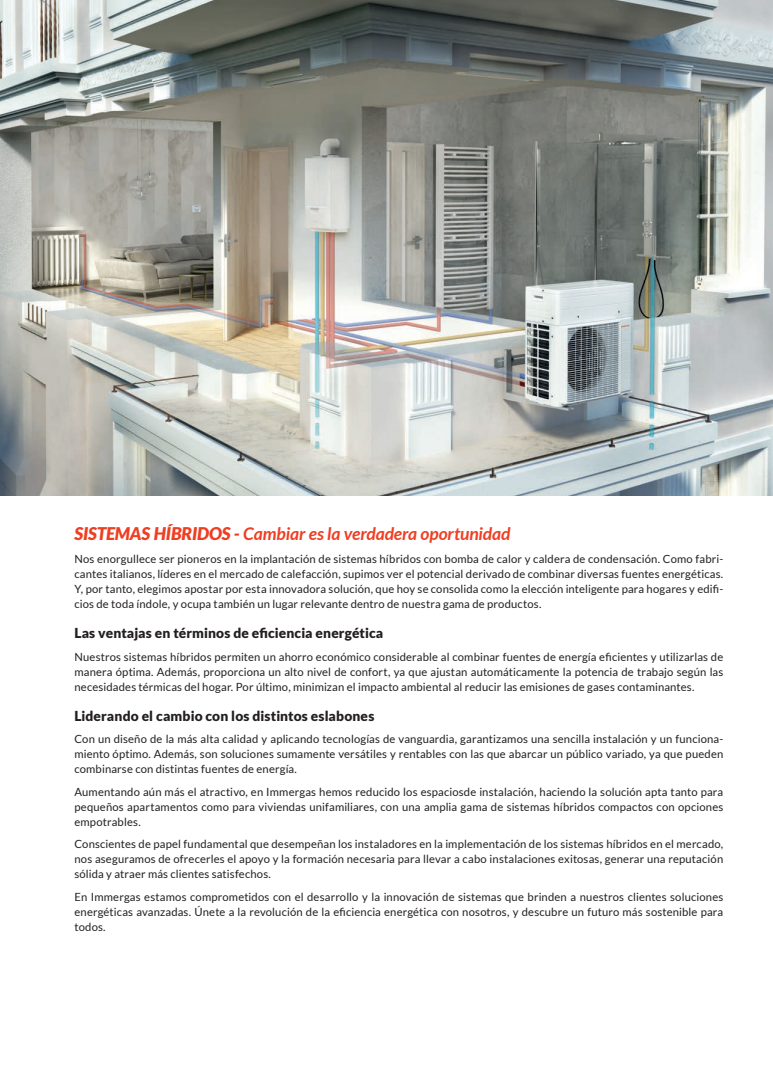
<style>
.page{position:relative;width:773px;height:1078px;background:#fff}
.page>*{position:absolute;margin:0;border:0;box-sizing:border-box;transform-origin:0 0}
.t1{font:italic 700 17.5px "Lato";letter-spacing:-.005em;color:#ef3e22}
.t2{font:900 13.75px "Lato";letter-spacing:.01em;color:#231f20}
.t3{font:11.25px/15px "Lato";letter-spacing:.015em;color:#231f20;text-align:justify}
.s1{font-weight:900}
</style>
<div class="page">
<img style="left:0;top:0;width:772px;height:495px">
<p class="t1" style="left:74px;top:524px;width:437px"><span class="s1">SISTEMAS HÍBRIDOS -</span> Cambiar es la verdadera oportunidad</p>
<p class="t3" style="left:74px;top:551px;width:650px">Nos enorgullece ser pioneros en la implantación de sistemas híbridos con bomba de calor y caldera de condensación. Como fabri&shy;cantes italianos, líderes en el mercado de calefacción, supimos ver el potencial derivado de combinar diversas fuentes energéticas.<br>Y, por tanto, elegimos apostar por esta innovadora solución, que hoy se consolida como la elección inteligente para hogares y edifi&shy;cios de toda índole, y ocupa también un lugar relevante dentro de nuestra gama de productos.</p>
<p class="t2" style="left:74px;top:624px;width:310px">Las ventajas en términos de eficiencia energética</p>
<p class="t3" style="left:74px;top:648px;width:650px">Nuestros sistemas híbridos permiten un ahorro económico considerable al combinar fuentes de energía eficientes y utilizarlas de manera óptima. Además, proporciona un alto nivel de confort, ya que ajustan automáticamente la potencia de trabajo según las necesidades térmicas del hogar. Por último, minimizan el impacto ambiental al reducir las emisiones de gases contaminantes.</p>
<p class="t2" style="left:74px;top:707px;width:301px">Liderando el cambio con los distintos eslabones</p>
<p class="t3" style="left:74px;top:731px;width:650px">Con un diseño de la más alta calidad y aplicando tecnologías de vanguardia, garantizamos una sencilla instalación y un funciona&shy;miento óptimo. Además, son soluciones sumamente versátiles y rentables con las que abarcar un público variado, ya que pueden combinarse con distintas fuentes de energía.</p>
<p class="t3" style="left:74px;top:783px;width:650px">Aumentando aún más el atractivo, en Immergas hemos reducido los espaciosde instalación, haciendo la solución apta tanto para pequeños apartamentos como para viviendas unifamiliares, con una amplia gama de sistemas híbridos compactos con opciones empotrables.</p>
<p class="t3" style="left:74px;top:836px;width:650px">Conscientes de papel fundamental que desempeñan los instaladores en la implementación de los sistemas híbridos en el mercado, nos aseguramos de ofrecerles el apoyo y la formación necesaria para llevar a cabo instalaciones exitosas, generar una reputación sólida y atraer más clientes satisfechos.</p>
<p class="t3" style="left:74px;top:888px;width:650px">En Immergas estamos comprometidos con el desarrollo y la innovación de sistemas que brinden a nuestros clientes soluciones energéticas avanzadas. Únete a la revolución de la eficiencia energética con nosotros, y descubre un futuro más sostenible para todos.</p>
</div>
